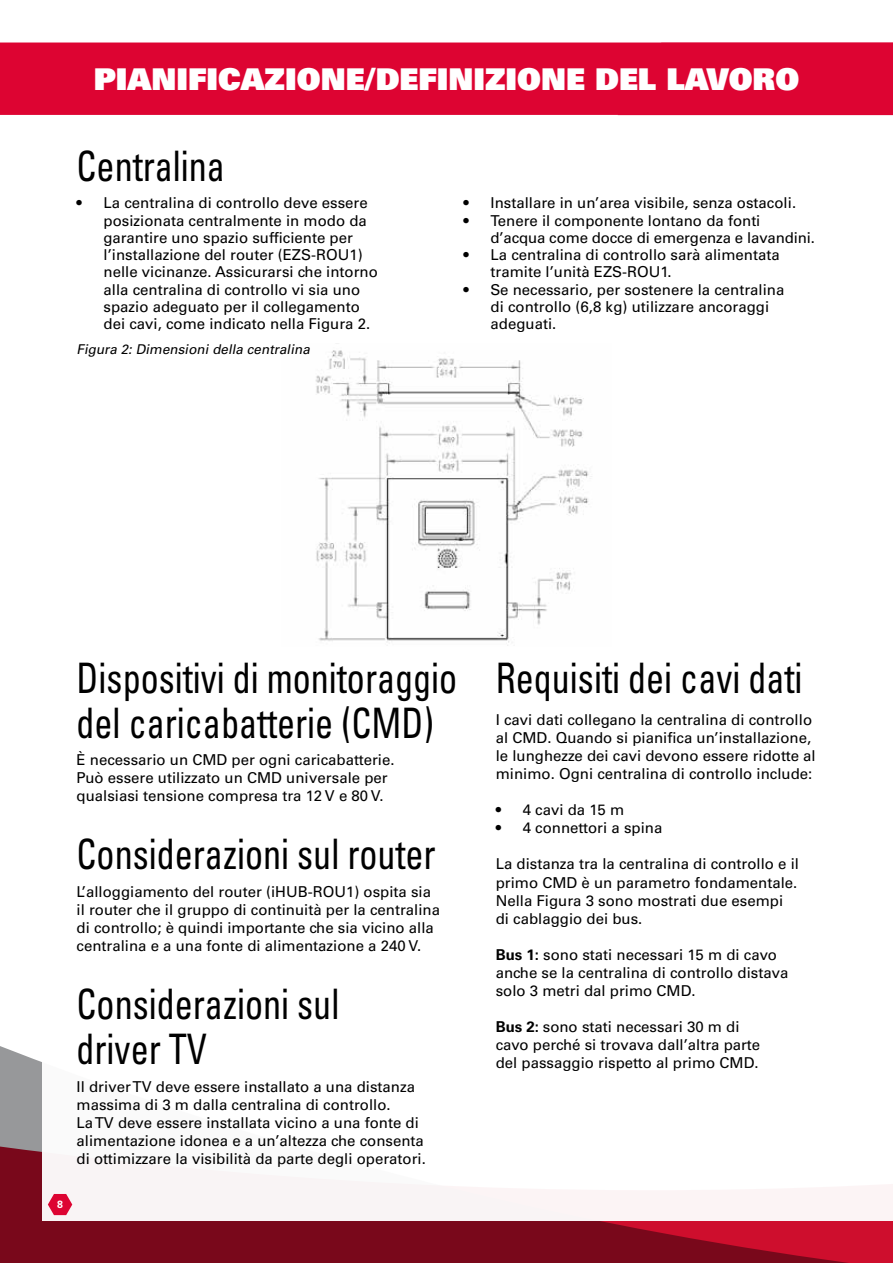
<style>
.page{position:relative;width:893px;height:1263px;background:#fff}
.page>*{position:absolute;margin:0;border:0;box-sizing:border-box;transform-origin:0 0}
.t1{font:condensed 42px/45px "Univers LTCYR 57";color:#000;scale:.86 1}
.t2{font:30px "Univers LT Std X Black";color:#fff}
.t3{font:15px/18px "Univers LT Std";color:#000}
.t4{font:italic 13.5px "Univers LT Std";color:#000}
.t5{font:700 10.5px "Univers LT Std";color:#fff}
.s1{font-weight:700}
</style>
<div class="page">
<svg style="left:0;top:1046px;width:893px;height:217px;background:#8d1c2f"></svg>
<div style="left:43px;top:938px;width:850px;height:282px;background:#fff"></div>
<svg style="left:48px;top:1194px;width:24px;height:21px"></svg>
<div style="left:0;top:43px;width:893px;height:72px;background:#dd0432"></div>
<img style="left:315px;top:343px;width:277px;height:303px">
<h2 class="t2" style="left:94px;top:60px;width:707px">PIANIFICAZIONE/DEFINIZIONE DEL LAVORO</h2>
<h1 class="t1" style="left:77px;top:142px;width:174px">Centralina</h1>
<p class="t3" style="left:104px;top:195px;width:276px;line-height:17.2px;text-indent:-27px">• La centralina di controllo deve essere posizionata centralmente in modo da garantire uno spazio sufficiente per l’installazione del router (EZS-ROU1) nelle vicinanze. Assicurarsi che intorno alla centralina di controllo vi sia uno spazio adeguato per il collegamento dei cavi, come indicato nella Figura 2.</p>
<p class="t3" style="left:463px;top:194px;width:334px">• Installare in un’area visibile, senza ostacoli.</p>
<p class="t3" style="left:490px;top:212px;width:326px;line-height:17.2px;text-indent:-27px">• Tenere il componente lontano da fonti d’acqua come docce di emergenza e lavandini.</p>
<p class="t3" style="left:490px;top:246px;width:291px;line-height:17.2px;text-indent:-27px">• La centralina di controllo sarà alimentata tramite l’unità EZS-ROU1.</p>
<p class="t3" style="left:490px;top:281px;width:295px;line-height:17.2px;text-indent:-27px">• Se necessario, per sostenere la centralina di controllo (6,8 kg) utilizzare ancoraggi adeguati.</p>
<p class="t4" style="left:77px;top:342px;width:238px">Figura 2: Dimensioni della centralina</p>
<p class="t5" style="left:57px;top:1198px;width:7px">8</p>
<h1 class="t1" style="left:77px;top:654px;width:444px">Dispositivi di monitoraggio del caricabatterie (CMD)</h1>
<h1 class="t1" style="left:496px;top:654px;width:358px">Requisiti dei cavi dati</h1>
<p class="t3" style="left:496px;top:711px;width:322px">I cavi dati collegano la centralina di controllo al CMD. Quando si pianifica un’installazione, le lunghezze dei cavi devono essere ridotte al minimo. Ogni centralina di controllo include:</p>
<p class="t3" style="left:496px;top:801px;width:130px">• 4 cavi da 15 m</p>
<p class="t3" style="left:496px;top:819px;width:168px">• 4 connettori a spina</p>
<p class="t3" style="left:496px;top:855px;width:305px">La distanza tra la centralina di controllo e il primo CMD è un parametro fondamentale.<br>Nella Figura 3 sono mostrati due esempi di cablaggio dei bus.</p>
<p class="t3" style="left:496px;top:945px;width:294px"><span class="s1">Bus 1:</span> sono stati necessari 15 m di cavo anche se la centralina di controllo distava solo 3 metri dal primo CMD.</p>
<p class="t3" style="left:496px;top:1017px;width:266px"><span class="s1">Bus 2:</span> sono stati necessari 30 m di cavo perché si trovava dall’altra parte del passaggio rispetto al primo CMD.</p>
<p class="t3" style="left:77px;top:750px;width:320px">È necessario un CMD per ogni caricabatterie.<br>Può essere utilizzato un CMD universale per qualsiasi tensione compresa tra 12 V e 80 V.</p>
<h1 class="t1" style="left:77px;top:831px;width:419px">Considerazioni sul router</h1>
<p class="t3" style="left:77px;top:883px;width:365px">L’alloggiamento del router (iHUB-ROU1) ospita sia il router che il gruppo di continuità per la centralina di controllo; è quindi importante che sia vicino alla centralina e a una fonte di alimentazione a 240 V.</p>
<h1 class="t1" style="left:77px;top:980px;width:307px">Considerazioni sul driver TV</h1>
<p class="t3" style="left:77px;top:1077px;width:351px">Il driver TV deve essere installato a una distanza massima di 3 m dalla centralina di controllo.<br>La TV deve essere installata vicino a una fonte di alimentazione idonea e a un’altezza che consenta di ottimizzare la visibilità da parte degli operatori.</p>
</div>
